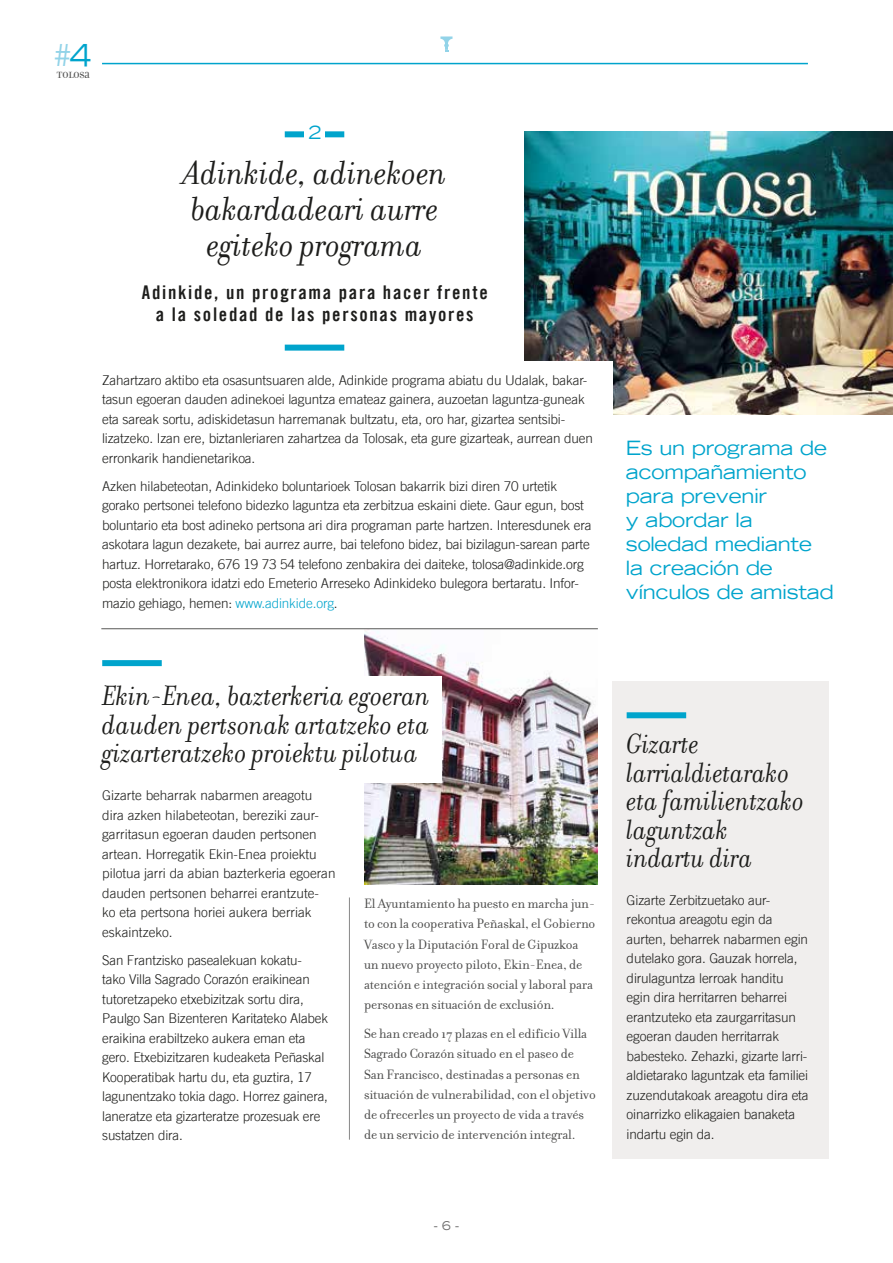
<style>
.page{position:relative;width:893px;height:1263px;background:#fff}
.page>*{position:absolute;margin:0;border:0;box-sizing:border-box;transform-origin:0 0}
.t1{font:italic 36px/36px "Filosofia";color:#1d1d1b;text-align:center}
.t2{font:italic 30px/28.5px "Filosofia";color:#1d1d1b;text-align:justify;scale:.96 1}
.t3{font:italic 30px/28.5px "Filosofia";color:#1d1d1b;scale:.93 1}
.t4{font:expanded 30px "Trade Gothic LT";color:#92d3e8}
.t5{font:expanded 19.5px/24px "Trade Gothic LT";letter-spacing:-.01em;color:#00a4cc}
.t6{font:18.9px/21.6px "Trade Gothic LT Bold Cond Twenty";letter-spacing:.09em;color:#1d1d1b;text-align:center}
.t7{font:expanded 18px "Trade Gothic LT";color:#00a4cc}
.t8{font:14.25px/20.2px "Filosofia";letter-spacing:-.01em;color:#4a4a49}
.t9{font:300 13.5px/19.5px "Trade Gothic LT";letter-spacing:-.01em;color:#1d1d1b}
.t10{font:expanded 12px "Trade Gothic LT";color:#706f6f}
.t11{font:9.45px "Filosofia Unicase";letter-spacing:-.01em;color:#4a4a49}
.s1{color:#00a4cc}
</style>
<div class="page">
<svg style="left:440px;top:36px;width:12px;height:16px"></svg>
<hr style="left:102px;top:63px;width:706px;height:1px;background:#00a4cc">
<div style="left:612px;top:681px;width:217px;height:478px;background:#f0eeed"></div>
<img style="left:524px;top:131px;width:369px;height:284px">
<img style="left:364px;top:629px;width:234px;height:255px">
<div style="left:328px;top:676px;width:114px;height:106px;background:#fff"></div>
<div style="left:102px;top:660px;width:60px;height:6px;background:#00a4cc"></div>
<div style="left:627px;top:712px;width:59px;height:6px;background:#00a4cc"></div>
<div style="left:285px;top:345px;width:59px;height:6px;background:#00a4cc"></div>
<div style="left:285px;top:131px;width:59px;height:6px;background:#00a4cc"></div>
<hr style="left:101px;top:628px;width:497px;height:1px;background:#575756">
<hr style="left:349px;top:897px;width:1px;height:243px;background:#878787">
<div style="left:304px;top:107px;width:20px;height:35px;background:#fff"></div>
<div style="left:492px;top:361px;width:120px;height:191px;background:#fff"></div>
<h2 class="t4" style="left:52px;top:35px;width:41px">#<span class="s1">4</span></h2>
<p class="t11" style="left:57px;top:70px;width:35px">TOLOSA</p>
<h3 class="t7" style="left:308px;top:121px;width:14px">2</h3>
<h1 class="t1" style="left:183px;top:156px;width:265px">Adinkide, adinekoen bakardadeari aurre egiteko programa</h1>
<h3 class="t6" style="left:142px;top:281px;width:347px">Adinkide, un programa para hacer frente a la soledad de las personas mayores</h3>
<p class="t9" style="left:102px;top:370px;width:492px">Zahartzaro aktibo eta osasuntsuaren alde, Adinkide programa abiatu du Udalak, bakar&shy;tasun egoeran dauden adinekoei laguntza emateaz gainera, auzoetan laguntza-guneak eta sareak sortu, adiskidetasun harremanak bultzatu, eta, oro har, gizartea sentsibi&shy;lizatzeko. Izan ere, biztanleriaren zahartzea da Tolosak, eta gure gizarteak, aurrean duen erronkarik handienetarikoa.</p>
<p class="t9" style="left:102px;top:476px;width:491px">Azken hilabeteotan, Adinkideko boluntarioek Tolosan bakarrik bizi diren 70 urtetik gorako pertsonei telefono bidezko laguntza eta zerbitzua eskaini diete. Gaur egun, bost boluntario eta bost adineko pertsona ari dira programan parte hartzen. Interesdunek era askotara lagun dezakete, bai aurrez aurre, bai telefono bidez, bai bizilagun-sarean parte hartuz. Horretarako, 676 19 73 54 telefono zenbakira dei daiteke, tolosa@adinkide.org posta elektronikora idatzi edo Emeterio Arreseko Adinkideko bulegora bertaratu. Infor&shy;mazio gehiago, hemen: <span class="s1">www.adinkide.org</span>.</p>
<h2 class="t2" style="left:102px;top:682px;width:343px">Ekin-Enea, bazterkeria egoeran dauden pertsonak artatzeko eta gizarteratzeko proiektu pilotua</h2>
<p class="t9" style="left:102px;top:785px;width:235px">Gizarte beharrak nabarmen areagotu dira azken hilabeteotan, bereziki zaur&shy;garritasun egoeran dauden pertsonen artean. Horregatik Ekin-Enea proiektu pilotua jarri da abian bazterkeria egoeran dauden pertsonen beharrei erantzute&shy;ko eta pertsona horiei aukera berriak eskaintzeko.</p>
<p class="t9" style="left:102px;top:950px;width:227px">San Frantzisko pasealekuan kokatu&shy;tako Villa Sagrado Corazón eraikinean tutoretzapeko etxebizitzak sortu dira, Paulgo San Bizenteren Karitateko Alabek eraikina erabiltzeko aukera eman eta gero. Etxebizitzaren kudeaketa Peñaskal Kooperatibak hartu du, eta guztira, 17 lagunentzako tokia dago. Horrez gainera, laneratze eta gizarteratze prozesuak ere sustatzen dira.</p>
<p class="t8" style="left:364px;top:894px;width:233px">El Ayuntamiento ha puesto en marcha jun&shy;to con la cooperativa Peñaskal, el Gobierno Vasco y la Diputación Foral de Gipuzkoa un nuevo proyecto piloto, Ekin-Enea, de atención e integración social y laboral para personas en situación de exclusión.</p>
<p class="t8" style="left:364px;top:1024px;width:233px">Se han creado 17 plazas en el edificio Villa Sagrado Corazón situado en el paseo de San Francisco, destinadas a personas en situación de vulnerabilidad, con el objetivo de ofrecerles un proyecto de vida a través de un servicio de intervención integral.</p>
<p class="t10" style="left:434px;top:1217px;width:27px">- 6 -</p>
<h3 class="t5" style="left:626px;top:435px;width:209px">Es un programa de acompañamiento para prevenir<br>y abordar la soledad mediante la creación de vínculos de amistad</h3>
<h2 class="t3" style="left:627px;top:730px;width:192px">Gizarte larrialdietarako eta familientzako laguntzak indartu dira</h2>
<p class="t9" style="left:627px;top:890px;width:183px">Gizarte Zerbitzuetako aur&shy;rekontua areagotu egin da aurten, beharrek nabarmen egin dutelako gora. Gauzak horrela, dirulaguntza lerroak handitu egin dira herritarren beharrei erantzuteko eta zaurgarritasun egoeran dauden herritarrak babesteko. Zehazki, gizarte larri&shy;aldietarako laguntzak eta familiei zuzendutakoak areagotu dira eta oinarrizko elikagaien banaketa indartu egin da.</p>
</div>
